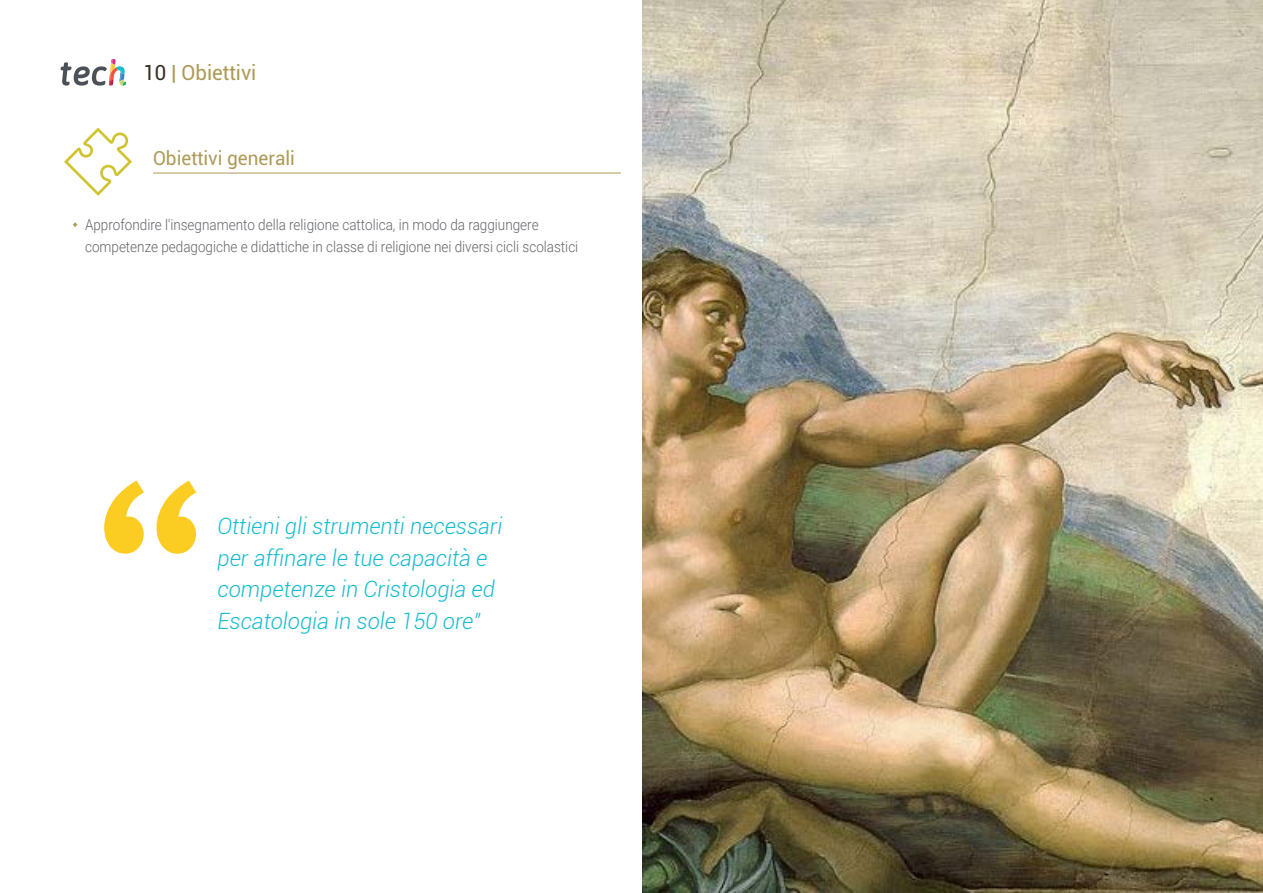
<style>
.page{position:relative;width:1263px;height:893px;background:#fff}
.page>*{position:absolute;margin:0;border:0;box-sizing:border-box;transform-origin:0 0}
.Destacados{font:italic 300 22.5px/31.5px "Roboto";color:#17bbcf}
.Sección___Pag{font:21px "Roboto";color:#ae9956}
.Subtítulo_Pag{font:19.5px "Roboto";color:#ae9956}
.t1{font:300 15px/22.5px "Roboto";color:#63656a;scale:.9 1}
.s1{color:#342d1f}
</style>
<div class="page">
<hr style="left:153px;top:173px;width:468px;height:1px;background:#ae9956">
<svg style="left:64px;top:128px;width:68px;height:68px"></svg>
<img style="left:642px;top:0;width:621px;height:893px">
<svg style="left:104px;top:480px;width:92px;height:74px"></svg>
<svg style="left:61px;top:59px;width:65px;height:27px"></svg>
<p class="Sección___Pag" style="left:144px;top:57px;width:114px"><span class="s1">10</span> | Obiettivi</p>
<p class="Subtítulo_Pag" style="left:153px;top:144px;width:143px">Obiettivi generali</p>
<p class="t1" style="left:85px;top:212px;width:550px">Approfondire l'insegnamento della religione cattolica, in modo da raggiungere competenze pedagogiche e didattiche in classe di religione nei diversi cicli scolastici</p>
<p class="Destacados" style="left:218px;top:509px;width:286px">Ottieni gli strumenti necessari per affinare le tue capacità e competenze in Cristologia ed<br>Escatologia in sole 150 ore"</p>
</div>
